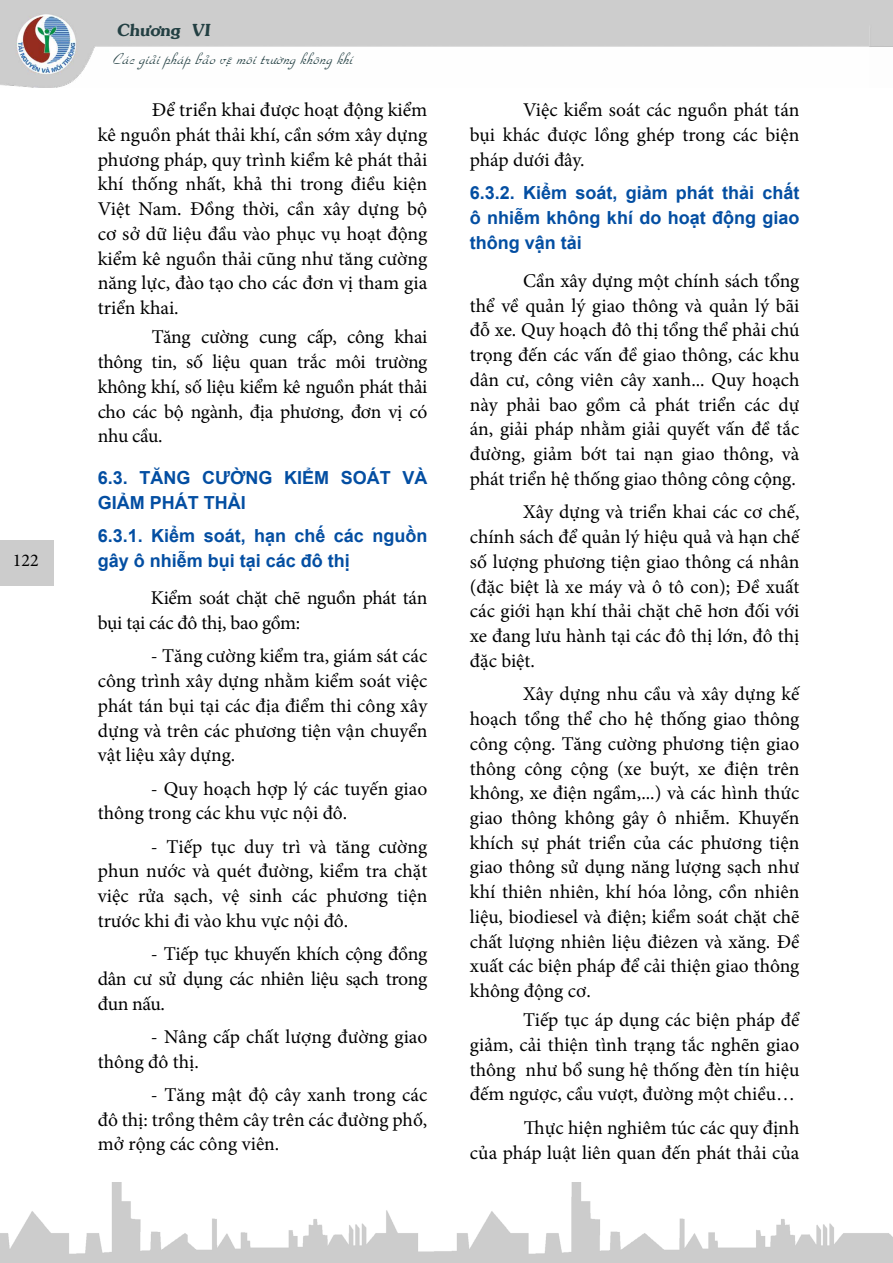
<style>
.page{position:relative;width:893px;height:1263px;background:#fff}
.page>*{position:absolute;margin:0;border:0;box-sizing:border-box;transform-origin:0 0}
.t1{font:19.5px/24.8px "Minion Pro";color:#000;text-align:justify}
.t2{font:19.5px/24.8px "Minion Pro";letter-spacing:-.02em;color:#000}
.t3{font:700 18px/24.8px "Arial";color:#034ea2}
.t4{font:18px "Minion Pro";color:#000}
.t5{font:italic 16.5px "VNI Park";color:#234043}
.t6{font:16.5px "VNI Souvir Bold";color:#234043}
</style>
<div class="page">
<img style="left:0;top:0;width:870px;height:87px">
<div style="left:0;top:540px;width:54px;height:45px;background:#ccc"></div>
<img style="left:0;top:1182px;width:893px;height:81px">
<p class="t4" style="left:13px;top:548px;width:27px">122</p>
<p class="t6" style="left:117px;top:17px;width:97px">Chöông VI</p>
<p class="t5" style="left:113px;top:47px;width:245px">Caù cg iaû iphaùp baû oveämoâ itröôø ng khoâ ng khí</p>
<p class="t1" style="left:98px;top:98px;width:331px;text-indent:54px">Để triển khai được hoạt động kiểm kê nguồn phát thải khí, cần sớm xây dựng phương pháp, quy trình kiểm kê phát thải khí thống nhất, khả thi trong điều kiện Việt Nam. Đồng thời, cần xây dựng bộ cơ sở dữ liệu đầu vào phục vụ hoạt động kiểm kê nguồn thải cũng như tăng cường năng lực, đào tạo cho các đơn vị tham gia triển khai.</p>
<p class="t1" style="left:98px;top:325px;width:331px;text-indent:54px">Tăng cường cung cấp, công khai thông tin, số liệu quan trắc môi trường không khí, số liệu kiểm kê nguồn phát thải cho các bộ ngành, địa phương, đơn vị có nhu cầu.</p>
<p class="t3" style="left:98px;top:466px;width:331px">6.3. TĂNG CƯỜNG KIỂM SOÁT VÀ<br>GIẢM PHÁT THẢI</p>
<p class="t3" style="left:98px;top:524px;width:331px">6.3.1. Kiểm soát, hạn chế các nguồn gây ô nhiễm bụi tại các đô thị</p>
<p class="t2" style="left:98px;top:586px;width:331px;text-indent:53px">Kiểm soát chặt chẽ nguồn phát tán bụi tại các đô thị, bao gồm:</p>
<p class="t1" style="left:98px;top:644px;width:331px;text-indent:53px">- Tăng cường kiểm tra, giám sát các công trình xây dựng nhằm kiểm soát việc phát tán bụi tại các địa điểm thi công xây dựng và trên các phương tiện vận chuyển vật liệu xây dựng.</p>
<p class="t1" style="left:98px;top:776px;width:331px;text-indent:53px">- Quy hoạch hợp lý các tuyến giao thông trong các khu vực nội đô.</p>
<p class="t1" style="left:98px;top:834px;width:331px;text-indent:53px">- Tiếp tục duy trì và tăng cường phun nước và quét đường, kiểm tra chặt việc rửa sạch, vệ sinh các phương tiện trước khi đi vào khu vực nội đô.</p>
<p class="t1" style="left:98px;top:942px;width:331px;text-indent:53px">- Tiếp tục khuyến khích cộng đồng dân cư sử dụng các nhiên liệu sạch trong đun nấu.</p>
<p class="t1" style="left:98px;top:1024px;width:331px;text-indent:53px">- Nâng cấp chất lượng đường giao thông đô thị.</p>
<p class="t1" style="left:98px;top:1082px;width:331px;text-indent:53px">- Tăng mật độ cây xanh trong các đô thị: trồng thêm cây trên các đường phố, mở rộng các công viên.</p>
<p class="t1" style="left:470px;top:98px;width:331px;text-indent:53px">Việc kiểm soát các nguồn phát tán bụi khác được lồng ghép trong các biện pháp dưới đây.</p>
<p class="t3" style="left:470px;top:181px;width:331px;text-align:justify">6.3.2. Kiểm soát, giảm phát thải chất ô nhiễm không khí do hoạt động giao thông vận tải</p>
<p class="t1" style="left:470px;top:268px;width:331px;text-indent:53px">Cần xây dựng một chính sách tổng thể về quản lý giao thông và quản lý bãi đỗ xe. Quy hoạch đô thị tổng thể phải chú trọng đến các vấn đề giao thông, các khu dân cư, công viên cây xanh... Quy hoạch này phải bao gồm cả phát triển các dự án, giải pháp nhằm giải quyết vấn đề tắc đường, giảm bớt tai nạn giao thông, và phát triển hệ thống giao thông công cộng.</p>
<p class="t1" style="left:470px;top:500px;width:331px;text-indent:53px">Xây dựng và triển khai các cơ chế, chính sách để quản lý hiệu quả và hạn chế số lượng phương tiện giao thông cá nhân (đặc biệt là xe máy và ô tô con); Đề xuất các giới hạn khí thải chặt chẽ hơn đối với xe đang lưu hành tại các đô thị lớn, đô thị đặc biệt.</p>
<p class="t1" style="left:470px;top:682px;width:331px;text-indent:53px">Xây dựng nhu cầu và xây dựng kế hoạch tổng thể cho hệ thống giao thông công cộng. Tăng cường phương tiện giao thông công cộng (xe buýt, xe điện trên không, xe điện ngầm,...) và các hình thức giao thông không gây ô nhiễm. Khuyến khích sự phát triển của các phương tiện giao thông sử dụng năng lượng sạch như khí thiên nhiên, khí hóa lỏng, cồn nhiên liệu, biodiesel và điện; kiểm soát chặt chẽ chất lượng nhiên liệu điêzen và xăng. Đề xuất các biện pháp để cải thiện giao thông không động cơ.</p>
<p class="t1" style="left:470px;top:1008px;width:331px;text-indent:53px">Tiếp tục áp dụng các biện pháp để giảm, cải thiện tình trạng tắc nghẽn giao thông như bổ sung hệ thống đèn tín hiệu đếm ngược, cầu vượt, đường một chiều…</p>
<p class="t1" style="left:470px;top:1115px;width:331px;text-align:right">Thực hiện nghiêm túc các quy định<br>của pháp luật liên quan đến phát thải của</p>
</div>
